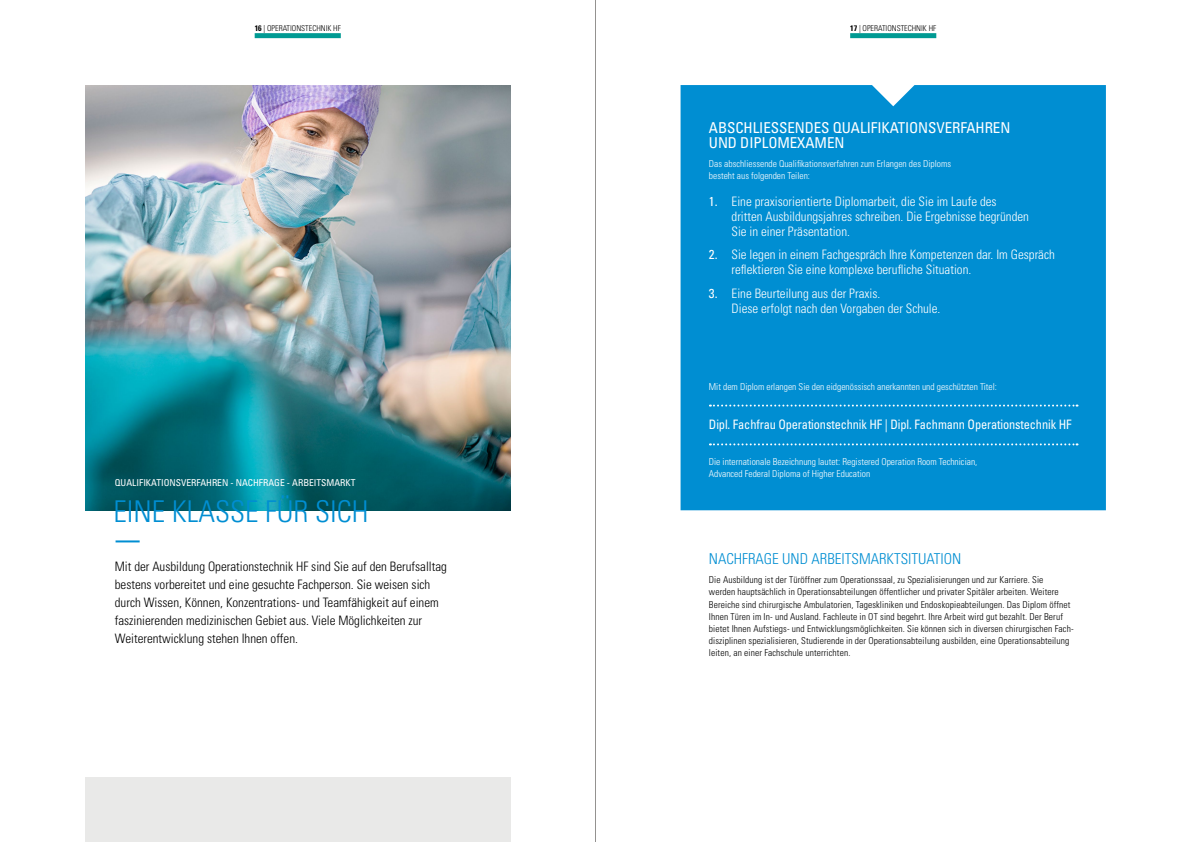
<style>
.page{position:relative;width:1191px;height:842px;background:#fff}
.page>*{position:absolute;margin:0;border:0;box-sizing:border-box;transform-origin:0 0}
.t1{font:300 condensed 30px "Univers";color:#008ed2}
.t2{font:condensed 15px/15px "Univers";letter-spacing:-.005em;color:#fff}
.t3{font:300 condensed 15px "Univers";color:#008ed2}
.t4{font:300 condensed 13px/15px "Univers";color:#fff}
.t5{font:300 condensed 13px/18px "Univers";color:#000}
.t6{font:condensed 13px "Univers";letter-spacing:-.01em;color:#fff;scale:.95 1}
.t7{font:300 condensed 9.5px/12.2px "Univers";letter-spacing:.01em;color:#000}
.t8{font:300 condensed 9.5px/12px "Univers";color:#fff}
.t9{font:condensed 9.5px "Univers";color:#fff}
.t10{font:300 condensed 8px "Univers";color:#000}
.s1{font-weight:700}
.s2{font-weight:400}
</style>
<div class="page">
<div style="left:255px;top:33px;width:86px;height:5px;background:#009a93"></div>
<div style="left:850px;top:33px;width:86px;height:5px;background:#009a93"></div>
<img style="left:85px;top:85px;width:425px;height:425px">
<hr style="left:116px;top:540px;width:24px;height:2px;background:#008ed2">
<div style="left:680px;top:85px;width:426px;height:425px;background:#008ed2"></div>
<div style="left:85px;top:778px;width:425px;height:64px;background:#e9e9e8"></div>
<svg style="left:710px;top:405px;width:367px;height:2px"></svg>
<svg style="left:710px;top:443px;width:367px;height:2px"></svg>
<hr style="left:595px;top:0;width:1px;height:842px;background:#949290">
<p class="t10" style="left:255px;top:23px;width:88px"><span class="s1">16</span> | OPERATIONSTECHNIK HF</p>
<p class="t10" style="left:850px;top:23px;width:88px"><span class="s1">17</span> | OPERATIONSTECHNIK HF</p>
<p class="t9" style="left:115px;top:477px;width:242px">QUALIFIKATIONSVERFAHREN - NACHFRAGE - ARBEITSMARKT</p>
<h1 class="t1" style="left:113px;top:494px;width:256px">EINE KLASSE FÜR SICH</h1>
<p class="t5" style="left:115px;top:558px;width:334px">Mit der Ausbildung Operationstechnik HF sind Sie auf den Berufsalltag bestens vorbereitet und eine gesuchte Fachperson. Sie weisen sich durch Wissen, Können, Konzentrations- und Teamfähigkeit auf einem faszinierenden medizinischen Gebiet aus. Viele Möglichkeiten zur Weiterentwicklung stehen Ihnen offen.</p>
<h2 class="t2" style="left:709px;top:119px;width:303px">ABSCHLIESSENDES QUALIFIKATIONSVERFAHREN<br>UND DIPLOMEXAMEN</h2>
<p class="t8" style="left:709px;top:157px;width:244px">Das abschliessende Qualifikationsverfahren zum Erlangen des Diploms besteht aus folgenden Teilen:</p>
<h3 class="t4" style="left:731px;top:193px;width:299px;text-indent:-23px"><span class="s2">1.</span> Eine praxisorientierte Diplomarbeit, die Sie im Laufe des dritten Ausbildungsjahres schreiben. Die Ergebnisse begründen<br>Sie in einer Präsentation.</h3>
<h3 class="t4" style="left:731px;top:247px;width:325px;text-indent:-23px"><span class="s2">2.</span> Sie legen in einem Fachgespräch Ihre Kompetenzen dar. Im Gespräch reflektieren Sie eine komplexe berufliche Situation.</h3>
<h3 class="t4" style="left:731px;top:285px;width:210px;text-indent:-23px"><span class="s2">3.</span> Eine Beurteilung aus der Praxis.<br>Diese erfolgt nach den Vorgaben der Schule.</h3>
<p class="t8" style="left:709px;top:381px;width:290px">Mit dem Diplom erlangen Sie den eidgenössisch anerkannten und geschützten Titel:</p>
<h3 class="t6" style="left:709px;top:416px;width:383px">Dipl. Fachfrau Operationstechnik HF | Dipl. Fachmann Operationstechnik HF</h3>
<p class="t8" style="left:709px;top:456px;width:270px">Die internationale Bezeichnung lautet: Registered Operation Room Technician,<br>Advanced Federal Diploma of Higher Education</p>
<h2 class="t3" style="left:709px;top:550px;width:254px">NACHFRAGE UND ARBEITSMARKTSITUATION</h2>
<p class="t7" style="left:709px;top:574px;width:366px">Die Ausbildung ist der Türöffner zum Operationssaal, zu Spezialisierungen und zur Karriere. Sie<br>werden hauptsächlich in Operationsabteilungen öffentlicher und privater Spitäler arbeiten. Weitere Bereiche sind chirurgische Ambulatorien, Tageskliniken und Endoskopieabteilungen. Das Diplom öffnet Ihnen Türen im In- und Ausland. Fachleute in OT sind begehrt. Ihre Arbeit wird gut bezahlt. Der Beruf bietet Ihnen Aufstiegs- und Entwicklungsmöglichkeiten. Sie können sich in diversen chirurgischen Fach&shy;disziplinen spezialisieren, Studierende in der Operationsabteilung ausbilden, eine Operationsabteilung leiten, an einer Fachschule unterrichten.</p>
</div>
